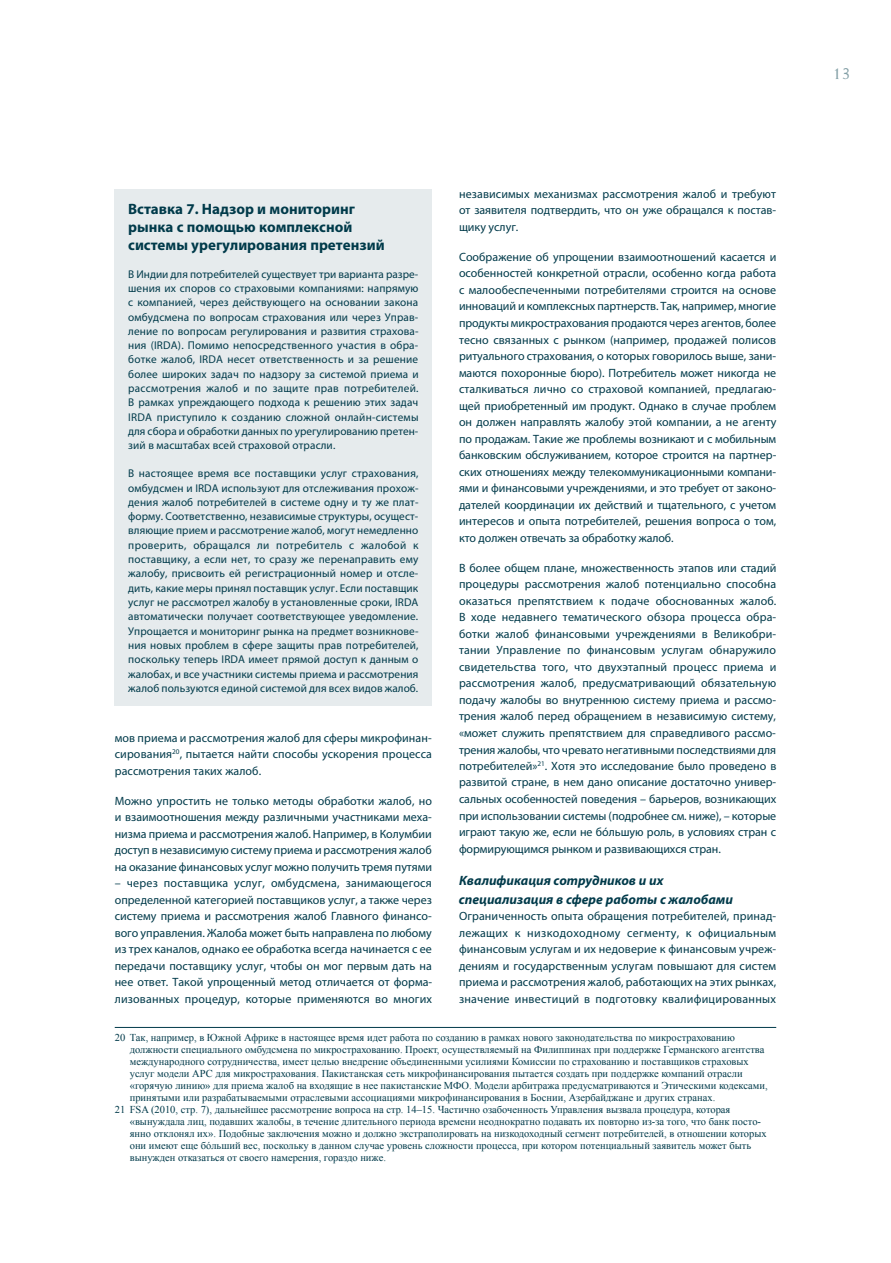
<style>
.page{position:relative;width:891px;height:1263px;background:#fff}
.page>*{position:absolute;margin:0;border:0;box-sizing:border-box;transform-origin:0 0}
.t1{font:18px "Weiss Std";color:#809da4}
.t2{font:700 15px/18px "Myriad Pro";color:#003a4a}
.t3{font:italic 700 13.5px/18.8px "Myriad Pro";color:#003a4a}
.t4{font:12px/16.5px "Myriad Pro";color:#003a4a;text-align:justify}
.t5{font:11.25px/14.2px "Myriad Pro";letter-spacing:.005em;color:#003a4a;text-align:justify}
.t6{font:10.5px "Times New Roman";color:#003a4a}
</style>
<div class="page">
<hr style="left:115px;top:1026px;width:661px;height:1px;background:#003a4a">
<div style="left:115px;top:189px;width:317px;height:516px;background:#e6ebed"></div>
<p class="t4" style="left:459px;top:185px;width:319px">независимых механизмах рассмотрения жалоб и требуют от заявителя подтвердить, что он уже обращался к постав&shy;щику услуг.</p>
<p class="t4" style="left:459px;top:248px;width:319px">Соображение об упрощении взаимоотношений касается и особенностей конкретной отрасли, особенно когда работа с малообеспеченными потребителями строится на основе инноваций и комплексных партнерств. Так, например, многие продукты микрострахования продаются через агентов, более тесно связанных с рынком (например, продажей полисов ритуального страхования, о которых говорилось выше, зани&shy;маются похоронные бюро). Потребитель может никогда не сталкиваться лично со страховой компанией, предлагаю&shy;щей приобретенный им продукт. Однако в случае проблем он должен направлять жалобу этой компании, а не агенту по продажам. Такие же проблемы возникают и с мобильным банковским обслуживанием, которое строится на партнер&shy;ских отношениях между телекоммуникационными компани&shy;ями и финансовыми учреждениями, и это требует от законо&shy;дателей координации их действий и тщательного, с учетом интересов и опыта потребителей, решения вопроса о том, кто должен отвечать за обработку жалоб.</p>
<p class="t4" style="left:459px;top:559px;width:319px">В более общем плане, множественность этапов или стадий процедуры рассмотрения жалоб потенциально способна оказаться препятствием к подаче обоснованных жалоб.<br>В ходе недавнего тематического обзора процесса обра&shy;ботки жалоб финансовыми учреждениями в Великобри&shy;тании Управление по финансовым услугам обнаружило свидетельства того, что двухэтапный процесс приема и рассмотрения жалоб, предусматривающий обязательную подачу жалобы во внутреннюю систему приема и рассмо&shy;трения жалоб перед обращением в независимую систему, «может служить препятствием для справедливого рассмо&shy;трения жалобы, что чревато негативными последствиями для потребителей»<sup>21</sup>. Хотя это исследование было проведено в развитой стране, в нем дано описание достаточно универ&shy;сальных особенностей поведения – барьеров, возникающих при использовании системы (подробнее см. ниже), – которые играют такую же, если не бóльшую роль, в условиях стран с формирующимся рынком и развивающихся стран.</p>
<p class="t3" style="left:459px;top:870px;width:276px">Квалификация сотрудников и их специализация в сфере работы с жалобами</p>
<p class="t4" style="left:459px;top:907px;width:319px">Ограниченность опыта обращения потребителей, принад&shy;лежащих к низкодоходному сегменту, к официальным финансовым услугам и их недоверие к финансовым учреж&shy;дениям и государственным услугам повышают для систем приема и рассмотрения жалоб, работающих на этих рынках, значение инвестиций в подготовку квалифицированных</p>
<p class="t6" style="left:115px;top:1030px;width:622px">20 Так, например, в Южной Африке в настоящее время идет работа по созданию в рамках нового законодательства по микрострахованию</p>
<p class="t6" style="left:130px;top:1042px;width:636px">должности специального омбудсмена по микрострахованию. Проект, осуществляемый на Филиппинах при поддержке Германского агентства</p>
<p class="t6" style="left:130px;top:1054px;width:621px">международного сотрудничества, имеет целью внедрение объединенными усилиями Комиссии по страхованию и поставщиков страховых</p>
<p class="t6" style="left:130px;top:1066px;width:614px">услуг модели АРС для микрострахования. Пакистанская сеть микрофинансирования пытается создать при поддержке компаний отрасли</p>
<p class="t6" style="left:130px;top:1078px;width:639px">«горячую линию» для приема жалоб на входящие в нее пакистанские МФО. Модели арбитража предусматриваются и Этическими кодексами,</p>
<p class="t6" style="left:130px;top:1090px;width:587px">принятыми или разрабатываемыми отраслевыми ассоциациями микрофинансирования в Боснии, Азербайджане и других странах.</p>
<p class="t6" style="left:115px;top:1102px;width:617px">21 FSA (2010, стр. 7), дальнейшее рассмотрение вопроса на стр. 14–15. Частично озабоченность Управления вызвала процедура, которая</p>
<p class="t6" style="left:130px;top:1114px;width:633px">«вынуждала лиц, подавших жалобы, в течение длительного периода времени неоднократно подавать их повторно из-за того, что банк посто-</p>
<p class="t6" style="left:130px;top:1126px;width:639px">янно отклонял их». Подобные заключения можно и должно экстраполировать на низкодоходный сегмент потребителей, в отношении которых</p>
<p class="t6" style="left:130px;top:1138px;width:623px">они имеют еще бóльший вес, поскольку в данном случае уровень сложности процесса, при котором потенциальный заявитель может быть</p>
<p class="t6" style="left:130px;top:1150px;width:258px">вынужден отказаться от своего намерения, гораздо ниже.</p>
<p class="t2" style="left:128px;top:199px;width:258px">Вставка 7. Надзор и мониторинг рынка с помощью комплексной системы урегулирования претензий</p>
<p class="t5" style="left:128px;top:266px;width:292px">В Индии для потребителей существует три варианта разре&shy;шения их споров со страховыми компаниями: напрямую с компанией, через действующего на основании закона омбудсмена по вопросам страхования или через Управ&shy;ление по вопросам регулирования и развития страхова&shy;ния (IRDA). Помимо непосредственного участия в обра&shy;ботке жалоб, IRDA несет ответственность и за решение более широких задач по надзору за системой приема и рассмотрения жалоб и по защите прав потребителей.<br>В рамках упреждающего подхода к решению этих задач IRDA приступило к созданию сложной онлайн-системы для сбора и обработки данных по урегулированию претен&shy;зий в масштабах всей страховой отрасли.</p>
<p class="t5" style="left:128px;top:466px;width:292px">В настоящее время все поставщики услуг страхования, омбудсмен и IRDA используют для отслеживания прохож&shy;дения жалоб потребителей в системе одну и ту же плат&shy;форму. Соответственно, независимые структуры, осущест&shy;вляющие прием и рассмотрение жалоб, могут немедленно проверить, обращался ли потребитель с жалобой к поставщику, а если нет, то сразу же перенаправить ему жалобу, присвоить ей регистрационный номер и отсле&shy;дить, какие меры принял поставщик услуг. Если поставщик услуг не рассмотрел жалобу в установленные сроки, IRDA автоматически получает соответствующее уведомление.<br>Упрощается и мониторинг рынка на предмет возникнове&shy;ния новых проблем в сфере защиты прав потребителей, поскольку теперь IRDA имеет прямой доступ к данным о жалобах, и все участники системы приема и рассмотрения жалоб пользуются единой системой для всех видов жалоб.</p>
<p class="t4" style="left:115px;top:729px;width:319px">мов приема и рассмотрения жалоб для сферы микрофинан&shy;сирования<sup>20</sup>, пытается найти способы ускорения процесса рассмотрения таких жалоб.</p>
<p class="t4" style="left:115px;top:792px;width:319px">Можно упростить не только методы обработки жалоб, но и взаимоотношения между различными участниками меха&shy;низма приема и рассмотрения жалоб. Например, в Колумбии доступ в независимую систему приема и рассмотрения жалоб на оказание финансовых услуг можно получить тремя путями</p>
<p class="t4" style="left:115px;top:874px;width:319px">– через поставщика услуг, омбудсмена, занимающегося определенной категорией поставщиков услуг, а также через систему приема и рассмотрения жалоб Главного финансо&shy;вого управления. Жалоба может быть направлена по любому из трех каналов, однако ее обработка всегда начинается с ее передачи поставщику услуг, чтобы он мог первым дать на нее ответ. Такой упрощенный метод отличается от форма&shy;лизованных процедур, которые применяются во многих</p>
<h1 class="t1" style="left:832px;top:62px;width:19px">13</h1>
</div>
